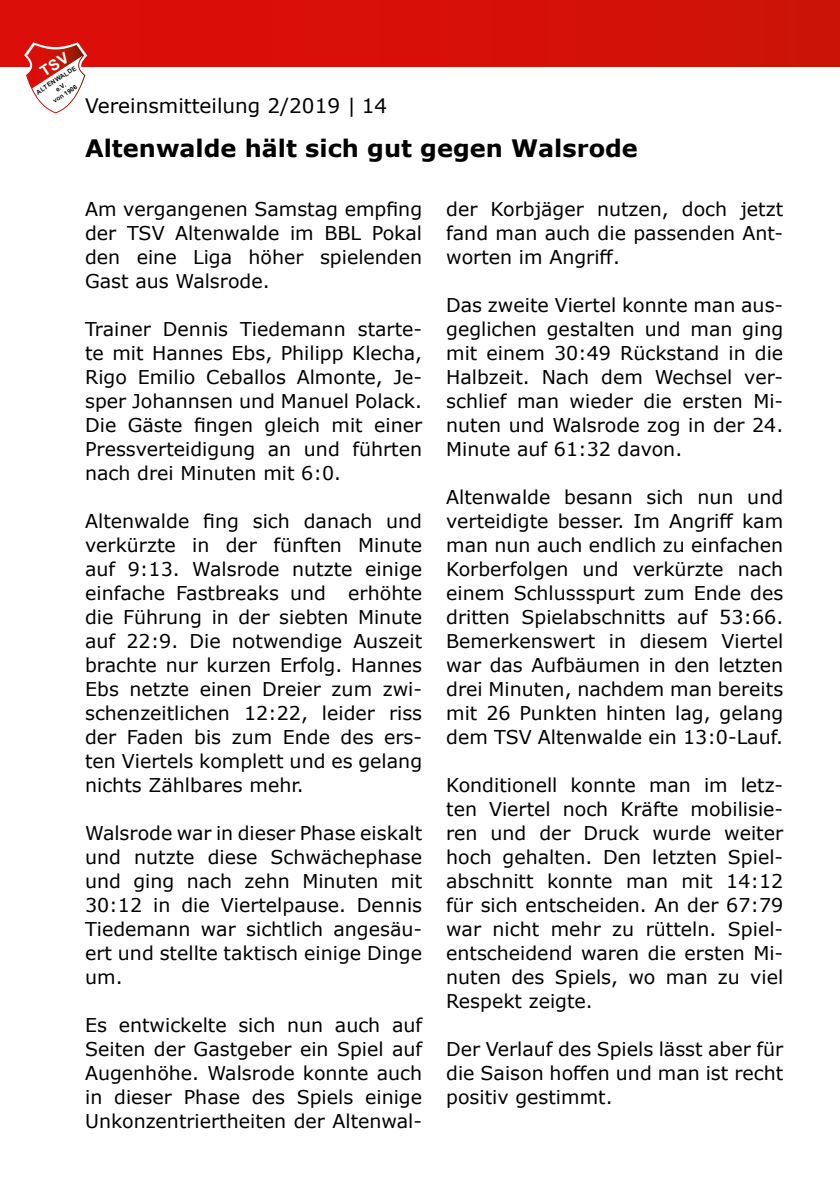
<style>
.page{position:relative;width:840px;height:1191px;background:#fff}
.page>*{position:absolute;margin:0;border:0;box-sizing:border-box;transform-origin:0 0}
.t1{font:700 24px "Verdana";color:#000}
.t2{font:20px "Verdana";color:#000}
.t3{font:19px/24px "Verdana";color:#000;text-align:justify}
.t4{font:700 6.4px/8.2px "Arial";color:#0e1011;text-align:center}
</style>
<div class="page">
<div style="left:0;top:0;width:839px;height:67px;background:#d80f09"></div>
<svg style="left:24px;top:42px;width:63px;height:71px"></svg>
<p class="t4" style="left:35px;top:89px;width:48px;rotate:-33deg">ALTENWALDE e.V.<br>von 1906</p>
<p class="t2" style="left:85px;top:92px;width:303px">Vereinsmitteilung 2/2019 | 14</p>
<p class="t1" style="left:85px;top:131px;width:554px">Altenwalde hält sich gut gegen Walsrode</p>
<p class="t3" style="left:85px;top:197px;width:338px">Am vergangenen Samstag empfing der TSV Altenwalde im BBL Pokal den eine Liga höher spielenden Gast aus Walsrode.</p>
<p class="t3" style="left:85px;top:317px;width:338px">Trainer Dennis Tiedemann starte&shy;te mit Hannes Ebs, Philipp Klecha, Rigo Emilio Ceballos Almonte, Je&shy;sper Johannsen und Manuel Polack.<br>Die Gäste fingen gleich mit einer Pressverteidigung an und führten nach drei Minuten mit 6:0.</p>
<p class="t3" style="left:85px;top:509px;width:338px">Altenwalde fing sich danach und verkürzte in der fünften Minute auf 9:13. Walsrode nutzte einige einfache Fastbreaks und erhöhte die Führung in der siebten Minute auf 22:9. Die notwendige Auszeit brachte nur kurzen Erfolg. Hannes Ebs netzte einen Dreier zum zwi&shy;schenzeitlichen 12:22, leider riss der Faden bis zum Ende des ers&shy;ten Viertels komplett und es gelang nichts Zählbares mehr.</p>
<p class="t3" style="left:85px;top:821px;width:338px">Walsrode war in dieser Phase eiskalt und nutzte diese Schwächephase und ging nach zehn Minuten mit 30:12 in die Viertelpause. Dennis Tiedemann war sichtlich angesäu&shy;ert und stellte taktisch einige Dinge um.</p>
<p class="t3" style="left:85px;top:1013px;width:338px">Es entwickelte sich nun auch auf Seiten der Gastgeber ein Spiel auf Augenhöhe. Walsrode konnte auch in dieser Phase des Spiels einige Unkonzentriertheiten der Altenwal-</p>
<p class="t3" style="left:446px;top:197px;width:338px">der Korbjäger nutzen, doch jetzt fand man auch die passenden Ant&shy;worten im Angriff.</p>
<p class="t3" style="left:446px;top:293px;width:338px">Das zweite Viertel konnte man aus&shy;geglichen gestalten und man ging mit einem 30:49 Rückstand in die Halbzeit. Nach dem Wechsel ver&shy;schlief man wieder die ersten Mi&shy;nuten und Walsrode zog in der 24.<br>Minute auf 61:32 davon.</p>
<p class="t3" style="left:446px;top:485px;width:338px">Altenwalde besann sich nun und verteidigte besser. Im Angriff kam man nun auch endlich zu einfachen Korberfolgen und verkürzte nach einem Schlussspurt zum Ende des dritten Spielabschnitts auf 53:66.<br>Bemerkenswert in diesem Viertel war das Aufbäumen in den letzten drei Minuten, nachdem man bereits mit 26 Punkten hinten lag, gelang dem TSV Altenwalde ein 13:0-Lauf.</p>
<p class="t3" style="left:446px;top:773px;width:338px">Konditionell konnte man im letz&shy;ten Viertel noch Kräfte mobilisie&shy;ren und der Druck wurde weiter hoch gehalten. Den letzten Spiel&shy;abschnitt konnte man mit 14:12 für sich entscheiden. An der 67:79 war nicht mehr zu rütteln. Spiel&shy;entscheidend waren die ersten Mi&shy;nuten des Spiels, wo man zu viel Respekt zeigte.</p>
<p class="t3" style="left:446px;top:1037px;width:338px">Der Verlauf des Spiels lässt aber für die Saison hoffen und man ist recht positiv gestimmt.</p>
</div>
